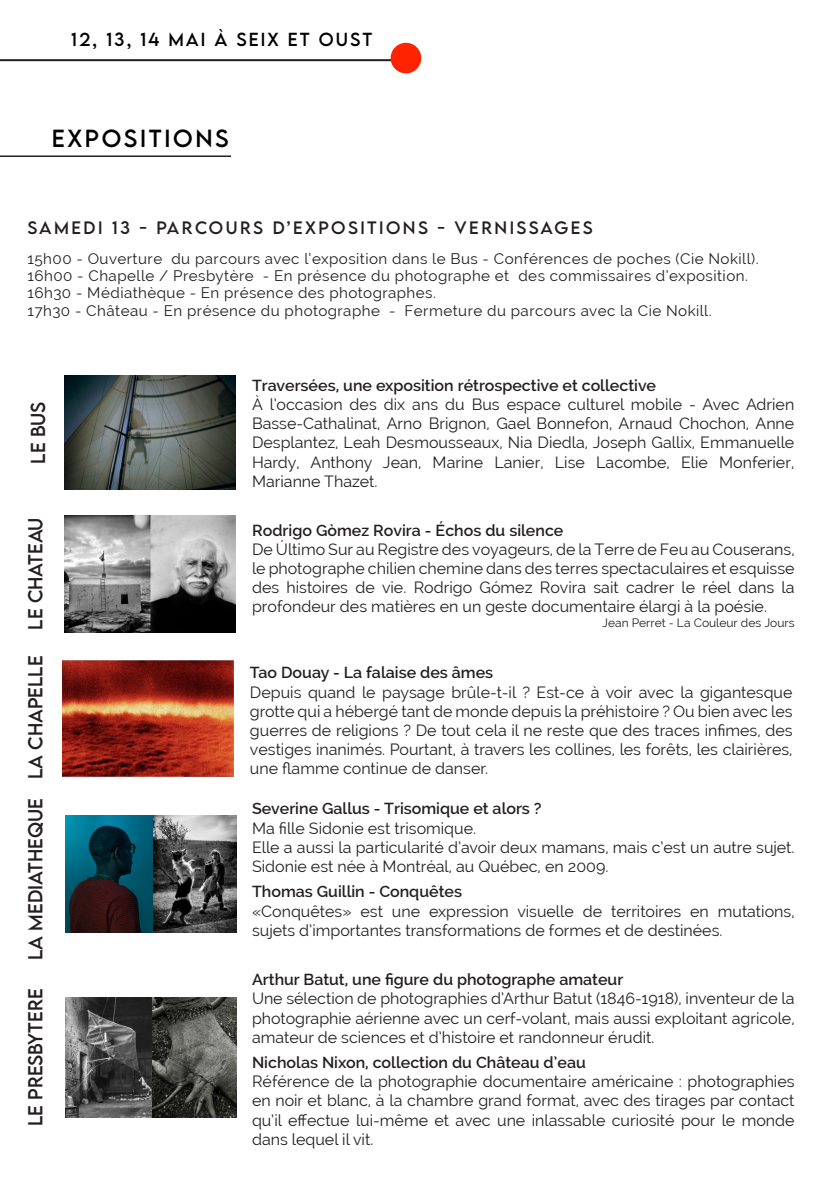
<style>
.page{position:relative;width:840px;height:1191px;background:#fff}
.page>*{position:absolute;margin:0;border:0;box-sizing:border-box;transform-origin:0 0}
.t1{font:22px "LEMONMILK";letter-spacing:.12em;color:#000001}
.t2{font:18px "LEMONMILK";color:#231f20}
.t3{font:16.8px "LEMONMILK";letter-spacing:.12em;color:#000001}
.t4{font:16px/19.2px "Raleway";color:#231f20;text-align:justify}
.t5{font:600 16px "Raleway";color:#231f20}
.t6{font:16px "LEMONMILK";letter-spacing:.15em;color:#231f20}
.t7{font:15px "Raleway";letter-spacing:.03em;color:#231f20}
.t8{font:12px "Raleway";color:#231f20}
</style>
<div class="page">
<hr style="left:0;top:155px;width:231px;height:2px;background:#231f20">
<img style="left:65px;top:376px;width:171px;height:113px">
<img style="left:65px;top:515px;width:171px;height:117px">
<img style="left:63px;top:660px;width:171px;height:117px">
<img style="left:65px;top:815px;width:171px;height:117px">
<img style="left:65px;top:997px;width:171px;height:120px">
<hr style="left:0;top:59px;width:400px;height:2px;background:#231f20">
<div style="left:391px;top:44px;width:29px;height:28px;background:#ff2301;border-radius:50%"></div>
<div style="left:390px;top:43px;width:31px;height:30px;border:2px solid #ff2301;border-radius:50%"></div>
<p class="t3" style="left:71px;top:28px;width:301px">12, 13, 14 MAI À SEIX ET OUST</p>
<p class="t1" style="left:52px;top:124px;width:178px">EXPOSITIONS</p>
<p class="t6" style="left:28px;top:218px;width:143px">SAMED I 13 - PARCOURS</p>
<p class="t6" style="left:272px;top:218px;width:60px">D’EXPOS</p>
<p class="t6" style="left:360px;top:218px;width:41px">ITIONS</p>
<p class="t6" style="left:437px;top:218px;width:45px">- VERN</p>
<p class="t6" style="left:509px;top:218px;width:21px">ISSAGE</p>
<p class="t6" style="left:582px;top:218px;width:11px">S</p>
<p class="t7" style="left:28px;top:250px;width:732px">15h00 - Ouverture du parcours avec l’exposition dans le Bus - Conférences de poches (Cie Nokill).</p>
<p class="t7" style="left:28px;top:267px;width:721px">16h00 - Chapelle / Presbytère - En présence du photographe et des commissaires d’exposition.</p>
<p class="t7" style="left:28px;top:284px;width:409px">16h30 - Médiathèque - En présence des photographes.</p>
<p class="t7" style="left:28px;top:302px;width:685px">17h30 - Château - En présence du photographe - Fermeture du parcours avec la Cie Nokill.</p>
<p class="t2" style="left:26px;top:463px;width:64px;rotate:-90deg">LE BUS</p>
<p class="t2" style="left:24px;top:630px;width:114px;rotate:-90deg">LE CHATEAU</p>
<p class="t2" style="left:24px;top:779px;width:123px;rotate:-90deg">LA CHAPELLE</p>
<p class="t2" style="left:24px;top:960px;width:163px;rotate:-90deg">LA MEDIATHEQUE</p>
<p class="t2" style="left:24px;top:1126px;width:139px;rotate:-90deg">LE PRESBYTERE</p>
<p class="t5" style="left:252px;top:376px;width:405px">Traversées, une exposition rétrospective et collective</p>
<p class="t4" style="left:252px;top:395px;width:543px">À l’occasion des dix ans du Bus espace culturel mobile - Avec Adrien Basse-Cathalinat, Arno Brignon, Gael Bonnefon, Arnaud Chochon, Anne Desplantez, Leah Desmousseaux, Nia Diedla, Joseph Gallix, Emmanuelle Hardy, Anthony Jean, Marine Lanier, Lise Lacombe, Elie Monferier, Marianne Thazet.</p>
<p class="t5" style="left:252px;top:521px;width:313px">Rodrigo Gòmez Rovira - Échos du silence</p>
<p class="t4" style="left:252px;top:539px;width:544px">De Último Sur au Registre des voyageurs, de la Terre de Feu au Couserans, le photographe chilien chemine dans des terres spectaculaires et esquisse des histoires de vie. Rodrigo Gómez Rovira sait cadrer le réel dans la profondeur des matières en un geste documentaire élargi à la poésie.</p>
<p class="t8" style="left:602px;top:615px;width:194px">Jean Perret - La Couleur des Jours</p>
<p class="t5" style="left:250px;top:663px;width:245px">Tao Douay - La falaise des âmes</p>
<p class="t4" style="left:250px;top:682px;width:544px">Depuis quand le paysage brûle-t-il ? Est-ce à voir avec la gigantesque grotte qui a hébergé tant de monde depuis la préhistoire ? Ou bien avec les guerres de religions ? De tout cela il ne reste que des traces infimes, des vestiges inanimés. Pourtant, à travers les collines, les forêts, les clairières,</p>
<p class="t4" style="left:250px;top:759px;width:240px">une flamme continue de danser.</p>
<p class="t5" style="left:252px;top:799px;width:291px">Severine Gallus - Trisomique et alors ?</p>
<p class="t4" style="left:252px;top:818px;width:225px">Ma fille Sidonie est trisomique.</p>
<p class="t4" style="left:252px;top:837px;width:543px">Elle a aussi la particularité d’avoir deux mamans, mais c’est un autre sujet.<br>Sidonie est née à Montréal, au Québec, en 2009.</p>
<p class="t5" style="left:252px;top:882px;width:211px">Thomas Guillin - Conquêtes</p>
<p class="t4" style="left:252px;top:901px;width:543px">«Conquêtes» est une expression visuelle de territoires en mutations, sujets d’importantes transformations de formes et de destinées.</p>
<p class="t5" style="left:252px;top:970px;width:372px">Arthur Batut, une figure du photographe amateur</p>
<p class="t4" style="left:252px;top:989px;width:543px">Une sélection de photographies d’Arthur Batut (1846-1918), inventeur de la photographie aérienne avec un cerf-volant, mais aussi exploitant agricole, amateur de sciences et d’histoire et randonneur érudit.</p>
<p class="t5" style="left:252px;top:1053px;width:335px">Nicholas Nixon, collection du Château d’eau</p>
<p class="t4" style="left:252px;top:1072px;width:543px">Référence de la photographie documentaire américaine : photographies en noir et blanc, à la chambre grand format, avec des tirages par contact qu’il effectue lui-même et avec une inlassable curiosité pour le monde dans lequel il vit.</p>
</div>
